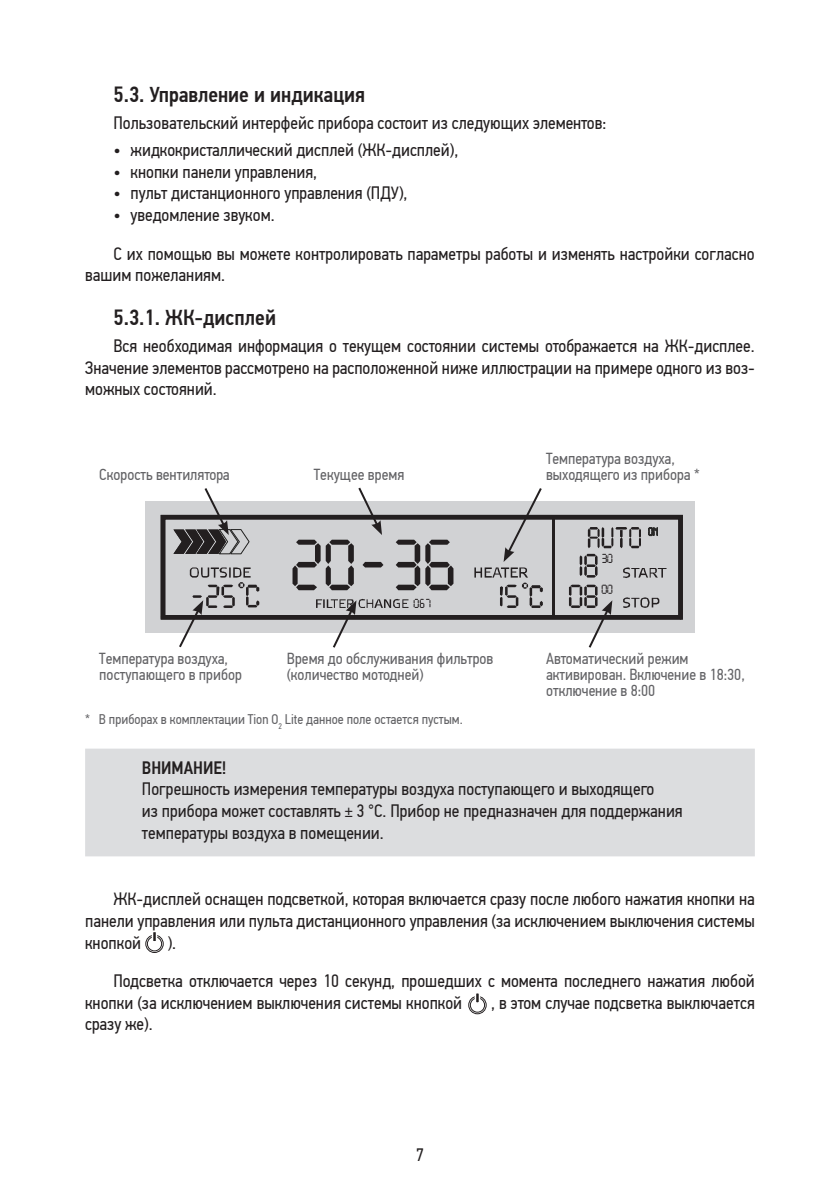
<style>
.page{position:relative;width:840px;height:1191px;background:#fff}
.page>*{position:absolute;margin:0;border:0;box-sizing:border-box;transform-origin:0 0}
.Заголовок_Основной_т{font:500 22px "PF Din Text Cond Pro";color:#231f20}
.Основной_текст{font:18px/21.6px "PF Din Text Cond Pro";color:#231f20}
.Основной_текст-2{font:500 18px "PF Din Text Cond Pro";color:#231f20}
.t1{font:16px/16px "PF Din Text Cond Pro";color:#636366}
.t2{font:14px "PF Din Text Cond Pro";color:#636366}
</style>
<div class="page">
<div style="left:85px;top:748px;width:669px;height:108px;background:#dcdddf;border:2px solid #dcdddf"></div>
<div style="left:145px;top:501px;width:549px;height:132px;background:#d1d2d4"></div>
<svg style="left:161px;top:515px;width:521px;height:104px"></svg>
<hr style="left:552px;top:517px;width:3px;height:100px;background:#231f20">
<svg style="left:395px;top:539px;width:58px;height:51px"></svg>
<svg style="left:579px;top:554px;width:33px;height:23px"></svg>
<svg style="left:173px;top:488px;width:76px;height:66px"></svg>
<svg style="left:177px;top:567px;width:82px;height:81px"></svg>
<svg style="left:292px;top:487px;width:91px;height:103px"></svg>
<svg style="left:316px;top:599px;width:114px;height:49px"></svg>
<svg style="left:568px;top:584px;width:44px;height:64px"></svg>
<svg style="left:474px;top:488px;width:69px;height:120px"></svg>
<svg style="left:146px;top:935px;width:17px;height:17px"></svg>
<div style="left:145px;top:934px;width:19px;height:19px;border:1px solid #231f20;border-radius:50%"></div>
<div style="left:147px;top:936px;width:14px;height:15px;background:#fff;border-radius:50%"></div>
<div style="left:147px;top:936px;width:15px;height:15px;border:1px solid #231f20;border-radius:50%"></div>
<svg style="left:151px;top:932px;width:7px;height:9px"></svg>
<svg style="left:468px;top:996px;width:18px;height:17px"></svg>
<div style="left:468px;top:995px;width:18px;height:19px;border:1px solid #231f20;border-radius:50%"></div>
<div style="left:470px;top:998px;width:14px;height:14px;background:#fff;border-radius:50%"></div>
<div style="left:469px;top:997px;width:16px;height:15px;border:1px solid #231f20;border-radius:50%"></div>
<svg style="left:473px;top:993px;width:7px;height:10px"></svg>
<p class="Заголовок_Основной_т" style="left:113px;top:81px;width:253px">5.3. Управление и индикация</p>
<p class="Основной_текст" style="left:113px;top:112px;width:494px">Пользовательский интерфейс прибора состоит из следующих элементов:</p>
<p class="Основной_текст" style="left:113px;top:139px;width:346px">• жидкокристаллический дисплей (ЖК-дисплей),</p>
<p class="Основной_текст" style="left:113px;top:161px;width:205px">• кнопки панели управления,</p>
<p class="Основной_текст" style="left:113px;top:182px;width:295px">• пульт дистанционного управления (ПДУ),</p>
<p class="Основной_текст" style="left:113px;top:204px;width:162px">• уведомление звуком.</p>
<p class="Основной_текст" style="left:85px;top:243px;width:670px;text-indent:28px">С их помощью вы можете контролировать параметры работы и изменять настройки согласно вашим пожеланиям.</p>
<p class="Заголовок_Основной_т" style="left:113px;top:304px;width:164px">5.3.1. ЖК-дисплей</p>
<p class="Основной_текст" style="left:85px;top:335px;width:670px;text-align:justify;text-indent:28px">Вся необходимая информация о текущем состоянии системы отображается на ЖК-дисплее.<br>Значение элементов рассмотрено на расположенной ниже иллюстрации на примере одного из воз&shy;можных состояний.</p>
<p class="t1" style="left:99px;top:467px;width:132px">Скорость вентилятора</p>
<p class="t1" style="left:545px;top:451px;width:130px">Температура воздуха,</p>
<p class="t1" style="left:314px;top:467px;width:92px">Текущее время</p>
<p class="t1" style="left:545px;top:467px;width:155px">выходящего из прибора *</p>
<p class="t1" style="left:99px;top:651px;width:144px">Температура воздуха, поступающего в прибор</p>
<p class="t1" style="left:287px;top:651px;width:208px">Время до обслуживания фильтров (количество мотодней)</p>
<p class="t1" style="left:545px;top:651px;width:200px">Автоматический режим активирован. Включение в 18:30, отключение в 8:00</p>
<p class="t2" style="left:85px;top:711px;width:379px">* В приборах в комплектации Tion O<sub>2</sub> Lite данное поле остается пустым.</p>
<p class="Основной_текст-2" style="left:142px;top:756px;width:86px">ВНИМАНИЕ!</p>
<p class="Основной_текст" style="left:142px;top:778px;width:542px">Погрешность измерения температуры воздуха поступающего и выходящего<br>из прибора может составлять ± 3 °С. Прибор не предназначен для поддержания температуры воздуха в помещении.</p>
<p class="Основной_текст" style="left:85px;top:888px;width:670px;text-align:justify;text-indent:28px">ЖК-дисплей оснащен подсветкой, которая включается сразу после любого нажатия кнопки на панели управления или пульта дистанционного управления (за исключением выключения системы кнопкой</p>
<p class="Основной_текст" style="left:168px;top:931px;width:10px">).</p>
<p class="Основной_текст" style="left:85px;top:970px;width:670px;text-indent:28px">Подсветка отключается через 10 секунд, прошедших с момента последнего нажатия любой кнопки (за исключением выключения системы кнопкой</p>
<p class="Основной_текст" style="left:490px;top:991px;width:265px">, в этом случае подсветка выключается</p>
<p class="Основной_текст" style="left:85px;top:1013px;width:69px">сразу же).</p>
<p class="Основной_текст" style="left:416px;top:1144px;width:9px">7</p>
</div>
